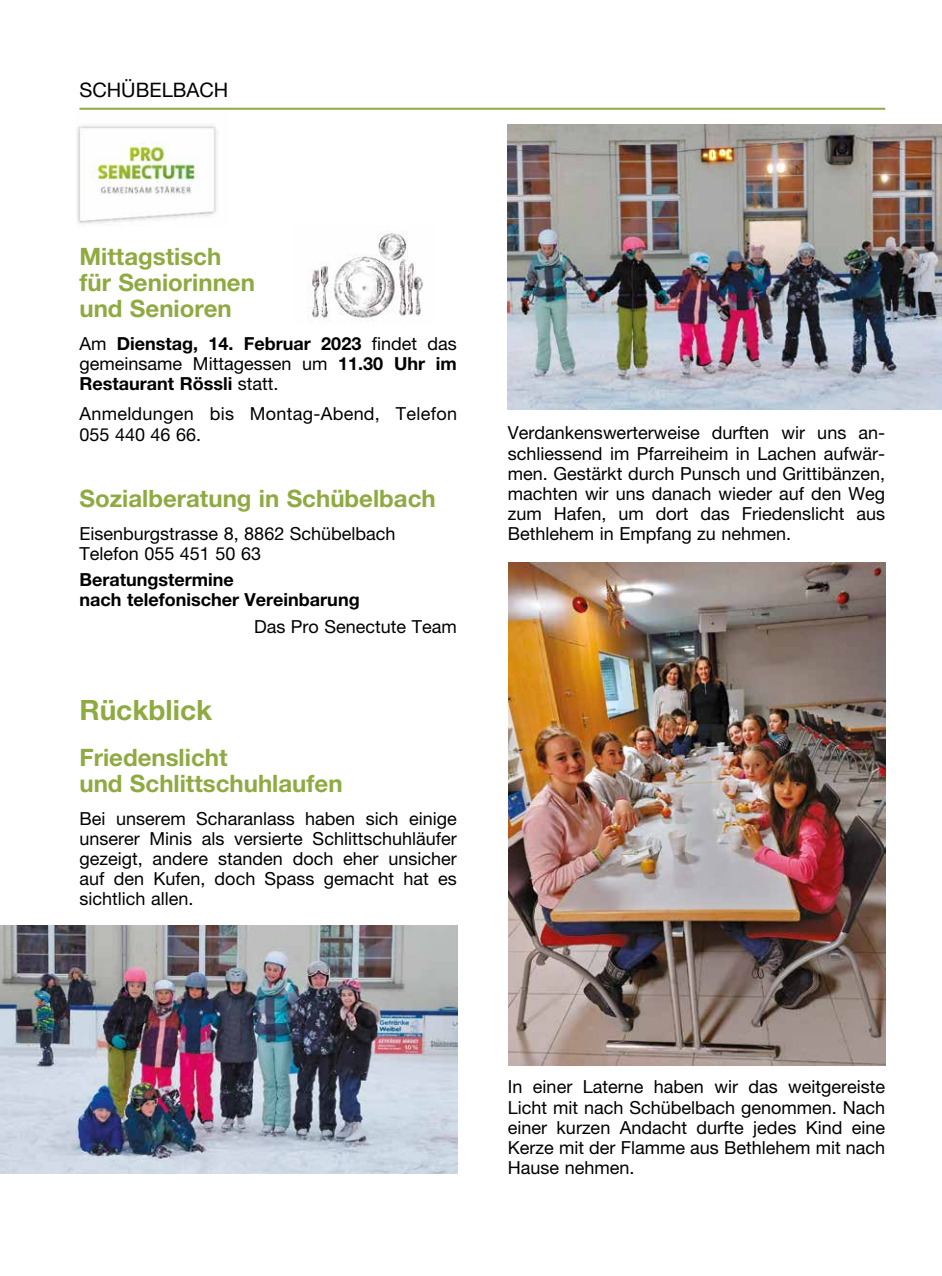
<style>
.page{position:relative;width:942px;height:1276px;background:#fff}
.page>*{position:absolute;margin:0;border:0;box-sizing:border-box;transform-origin:0 0}
.t1{font:700 28px "Helvetica Neue LT Pro";color:#8eaa41}
.t2{font:700 24px/26.2px "Helvetica Neue LT Pro";color:#8eaa41}
.t3{font:20px "Helvetica Neue LT Pro";color:#000}
.t4{font:18px/20.2px "Helvetica Neue LT Pro";color:#000}
.t5{font:700 18px/20.2px "Helvetica Neue LT Pro";color:#000;text-align:justify}
.s1{font-weight:400}
</style>
<div class="page">
<hr style="left:79px;top:108px;width:805px;height:2px;background:#8eaa41">
<img style="left:77px;top:126px;width:141px;height:100px">
<img style="left:310px;top:232px;width:114px;height:89px">
<img style="left:0;top:926px;width:457px;height:248px">
<img style="left:507px;top:125px;width:434px;height:285px">
<img style="left:508px;top:563px;width:376px;height:502px">
<p class="t3" style="left:79px;top:78px;width:150px">SCHÜBELBACH</p>
<h2 class="t2" style="left:79px;top:243px;width:177px">Mittagstisch für Seniorinnen und Senioren</h2>
<p class="t5" style="left:79px;top:333px;width:378px"><span class="s1">Am</span> Dienstag, 14. Februar 2023 <span class="s1">findet das gemeinsame Mittagessen um</span> 11.30 Uhr im Restaurant Rössli <span class="s1">statt.</span></p>
<p class="t4" style="left:79px;top:404px;width:379px">Anmeldungen bis Montag-Abend, Telefon<br>055 440 46 66.</p>
<h2 class="t2" style="left:79px;top:485px;width:357px">Sozialberatung in Schübelbach</h2>
<p class="t4" style="left:79px;top:523px;width:317px">Eisenburgstrasse 8, 8862 Schübelbach<br>Telefon 055 451 50 63</p>
<p class="t5" style="left:79px;top:569px;width:281px">Beratungstermine<br>nach telefonischer Vereinbarung</p>
<p class="t4" style="left:254px;top:616px;width:204px">Das Pro Senectute Team</p>
<h1 class="t1" style="left:79px;top:692px;width:134px">Rückblick</h1>
<h2 class="t2" style="left:79px;top:744px;width:264px">Friedenslicht<br>und Schlittschuhlaufen</h2>
<p class="t4" style="left:79px;top:808px;width:379px;text-align:justify">Bei unserem Scharanlass haben sich einige unserer Minis als versierte Schlittschuhläufer gezeigt, andere standen doch eher unsicher auf den Kufen, doch Spass gemacht hat es sichtlich allen.</p>
<p class="t4" style="left:507px;top:423px;width:379px">Verdankenswerterweise durften wir uns an-- schliessend im Pfarreiheim in Lachen aufwär&shy;men. Gestärkt durch Punsch und Grittibänzen, machten wir uns danach wieder auf den Weg zum Hafen, um dort das Friedenslicht aus Bethlehem in Empfang zu nehmen.</p>
<p class="t4" style="left:507px;top:1076px;width:379px;text-align:justify">In einer Laterne haben wir das weitgereiste Licht mit nach Schübelbach genommen. Nach einer kurzen Andacht durfte jedes Kind eine Kerze mit der Flamme aus Bethlehem mit nach Hause nehmen.</p>
</div>
